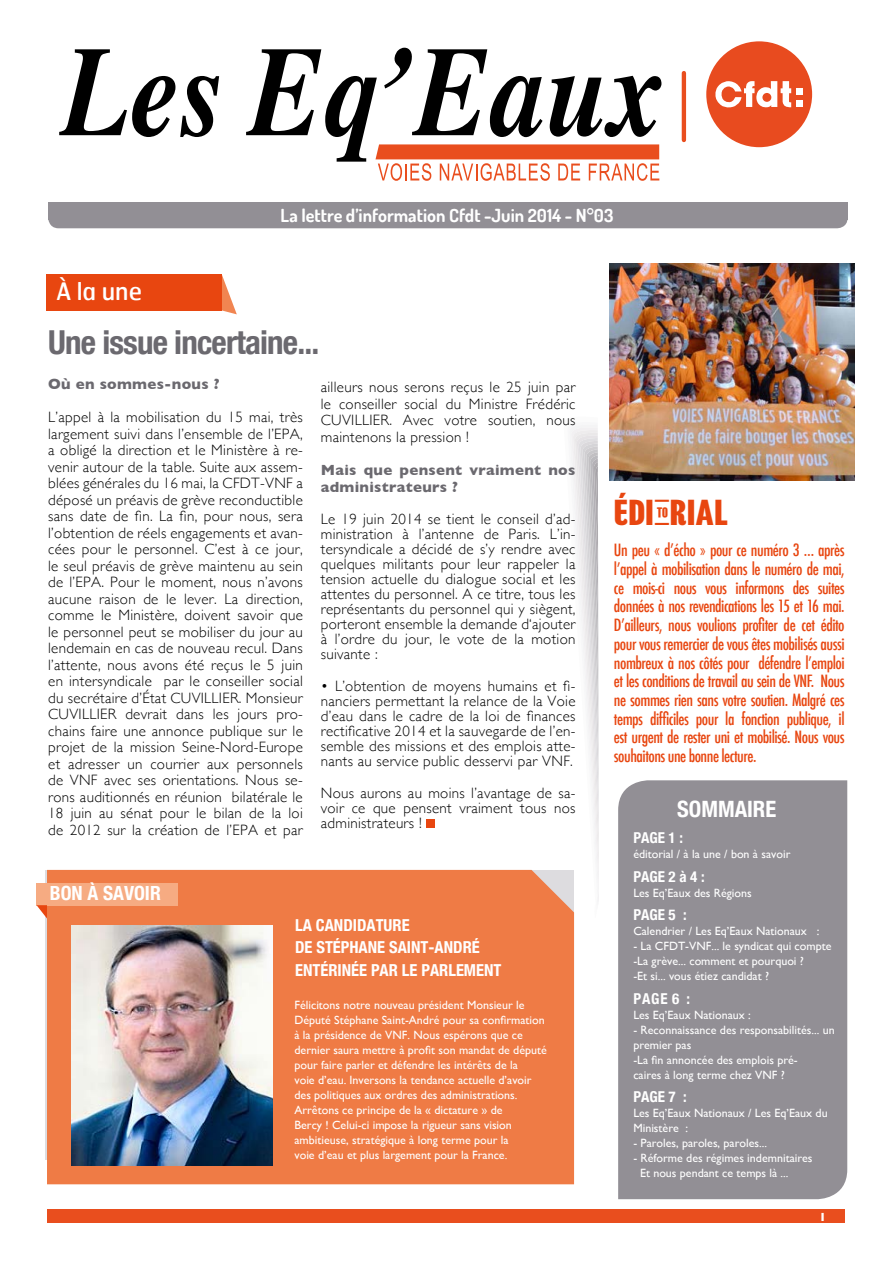
<style>
.page{position:relative;width:893px;height:1263px;background:#fff}
.page>*{position:absolute;margin:0;border:0;box-sizing:border-box;transform-origin:0 0}
.t1{font:800 36px "Kurry Pro";color:#e84610}
.t2{font:700 condensed 33px "Helvetica Neue LT Com";letter-spacing:-.025em;color:#6b696f}
.t3{font:24px "Hermes";color:#fff}
.t4{font:700 condensed 22.5px "Helvetica Neue LT Com";color:#fff}
.t5{font:700 condensed 19.5px "Helvetica Neue LT Com";color:#fff}
.t6{font:700 18px "Dosis";color:#fff}
.t7{font:500 condensed 16.5px/18.8px "Futura";letter-spacing:-.03em;color:#e84610;text-align:justify}
.t8{font:700 condensed 16.5px/22.5px "Helvetica Neue LT Com";color:#fff}
.t9{font:300 15px/16.5px "Gill Sans";letter-spacing:.02em;color:#000;text-align:justify}
.t10{font:700 15px/16.5px "Gill Sans";letter-spacing:.02em;color:#6b696f}
.t11{font:700 condensed 15px "Helvetica Neue LT Com";color:#fff}
.t12{font:12px/15px "Gill Sans";color:#fff}
.t13{font:700 12px "Gill Sans";color:#fff}
</style>
<div class="page">
<div style="left:47px;top:1209px;width:798px;height:14px;background:#e94e1e"></div>
<svg style="left:59px;top:49px;width:160px;height:88px"></svg>
<svg style="left:246px;top:48px;width:415px;height:133px"></svg>
<div style="left:706px;top:41px;width:106px;height:106px;background:#e84b1f;border-radius:50%"></div>
<svg style="left:715px;top:81px;width:76px;height:27px"></svg>
<div style="left:796px;top:88px;width:7px;height:6px;background:#fff"></div>
<div style="left:796px;top:101px;width:7px;height:6px;background:#fff"></div>
<hr style="left:682px;top:73px;width:4px;height:67px;background:#e94e1e">
<svg style="left:575px;top:425px;width:22px;height:116px"></svg>
<svg style="left:577px;top:428px;width:21px;height:145px"></svg>
<svg style="left:579px;top:430px;width:19px;height:447px"></svg>
<svg style="left:598px;top:372px;width:257px;height:574px"></svg>
<svg style="left:222px;top:275px;width:15px;height:39px"></svg>
<div style="left:47px;top:274px;width:175px;height:36px;background:#e84610"></div>
<div style="left:426px;top:819px;width:9px;height:9px;background:#e84610"></div>
<div style="left:48px;top:203px;width:800px;height:25px;background:#928f95;border-radius:10px"></div>
<div style="left:48px;top:202px;width:799px;height:18px;background:#928f95"></div>
<div style="left:47px;top:870px;width:527px;height:314px;background:#ef7b45"></div>
<div style="left:618px;top:780px;width:229px;height:419px;background:#928f95"></div>
<div style="left:37px;top:883px;width:141px;height:22px;background:#f6ab82"></div>
<svg style="left:37px;top:905px;width:10px;height:13px"></svg>
<img style="left:610px;top:264px;width:245px;height:216px">
<img style="left:72px;top:925px;width:201px;height:240px">
<p class="t6" style="left:281px;top:203px;width:334px">La lettre d’information Cfdt -Juin 2014 - N°03</p>
<h3 class="t3" style="left:56px;top:276px;width:88px">À la une</h3>
<h2 class="t2" style="left:48px;top:323px;width:273px">Une issue incertaine...</h2>
<p class="t10" style="left:48px;top:375px;width:173px">Où en sommes-nous ?</p>
<p class="t9" style="left:48px;top:408px;width:256px">L’appel à la mobilisation du 15 mai, très largement suivi dans l’ensemble de l’EPA, a obligé la direction et le Ministère à re&shy;venir autour de la table. Suite aux assem&shy;blées générales du 16 mai, la CFDT-VNF a déposé un préavis de grève reconductible sans date de fin. La fin, pour nous, sera l’obtention de réels engagements et avan&shy;cées pour le personnel. C’est à ce jour, le seul préavis de grève maintenu au sein de l’EPA. Pour le moment, nous n’avons aucune raison de le lever. La direction, comme le Ministère, doivent savoir que le personnel peut se mobiliser du jour au lendemain en cas de nouveau recul. Dans l’attente, nous avons été reçus le 5 juin en intersyndicale par le conseiller social du secrétaire d’État CUVILLIER. Monsieur CUVILLIER devrait dans les jours pro&shy;chains faire une annonce publique sur le projet de la mission Seine-Nord-Europe et adresser un courrier aux personnels de VNF avec ses orientations. Nous se&shy;rons auditionnés en réunion bilatérale le 18 juin au sénat pour le bilan de la loi de 2012 sur la création de l’EPA et par</p>
<p class="t9" style="left:321px;top:378px;width:256px">ailleurs nous serons reçus le 25 juin par le conseiller social du Ministre Frédéric CUVILLIER. Avec votre soutien, nous maintenons la pression !</p>
<p class="t10" style="left:321px;top:461px;width:256px">Mais que pensent vraiment nos administrateurs ?</p>
<p class="t9" style="left:321px;top:510px;width:256px;line-height:15px">Le 19 juin 2014 se tient le conseil d’ad&shy;ministration à l’antenne de Paris. L’in&shy;tersyndicale a décidé de s’y rendre avec quelques militants pour leur rappeler la tension actuelle du dialogue social et les attentes du personnel. A ce titre, tous les représentants du personnel qui y siègent, porteront ensemble la demande d‘ajouter à l’ordre du jour, le vote de la motion suivante :</p>
<p class="t9" style="left:321px;top:677px;width:256px;line-height:15px">• L’obtention de moyens humains et fi&shy;nanciers permettant la relance de la Voie d’eau dans le cadre de la loi de finances rectificative 2014 et la sauvegarde de l’en&shy;semble des missions et des emplois atte&shy;nants au service public desservi par VNF.</p>
<p class="t9" style="left:321px;top:784px;width:256px;line-height:15px">Nous aurons au moins l’avantage de sa&shy;voir ce que pensent vraiment tous nos administrateurs !</p>
<h3 class="t5" style="left:50px;top:881px;width:112px">BON À SAVOIR</h3>
<p class="t8" style="left:295px;top:913px;width:208px">LA CANDIDATURE<br>DE STÉPHANE SAINT-ANDRÉ<br>ENTÉRINÉE PAR LE PARLEMENT</p>
<p class="t12" style="left:294px;top:997px;width:254px">Félicitons notre nouveau président Monsieur le Député Stéphane Saint-André pour sa confirmation à la présidence de VNF. Nous espérons que ce dernier saura mettre à profit son mandat de député pour faire parler et défendre les intérêts de la<br>voie d’eau. Inversons la tendance actuelle d’avoir des politiques aux ordres des administrations.<br>Arrêtons ce principe de la « dictature » de<br>Bercy ! Celui-ci impose la rigueur sans vision ambitieuse, stratégique à long terme pour la<br>voie d’eau et plus largement pour la France.</p>
<h1 class="t1" style="left:614px;top:486px;width:115px">ÉDITORIAL</h1>
<p class="t7" style="left:614px;top:541px;width:232px">Un peu « d’écho » pour ce numéro 3 … après l’appel à mobilisation dans le numéro de mai, ce mois-ci nous vous informons des suites données à nos revendications les 15 et 16 mai.<br>D’ailleurs, nous voulions profiter de cet édito pour vous remercier de vous êtes mobilisés aussi nombreux à nos côtés pour défendre l’emploi et les conditions de travail au sein de VNF. Nous ne sommes rien sans votre soutien. Malgré ces temps difficiles pour la fonction publique, il est urgent de rester uni et mobilisé. Nous vous souhaitons une bonne lecture.</p>
<h3 class="t4" style="left:677px;top:795px;width:101px">SOMMAIRE</h3>
<p class="t11" style="left:633px;top:829px;width:51px">PAGE 1 :</p>
<p class="t12" style="left:633px;top:846px;width:159px">éditorial / à la une / bon à savoir</p>
<p class="t11" style="left:633px;top:867px;width:73px">PAGE 2 à 4 :</p>
<p class="t12" style="left:633px;top:885px;width:120px">Les Eq’Eaux des Régions</p>
<p class="t11" style="left:633px;top:906px;width:55px">PAGE 5 :</p>
<p class="t12" style="left:633px;top:923px;width:188px">Calendrier / Les Eq’Eaux Nationaux :</p>
<p class="t12" style="left:633px;top:938px;width:200px">- La CFDT-VNF... le syndicat qui compte -La grève... comment et pourquoi ?<br>-Et si... vous étiez candidat ?</p>
<p class="t11" style="left:633px;top:989px;width:58px">PAGE 6 :</p>
<p class="t12" style="left:633px;top:1007px;width:119px">Les Eq’Eaux Nationaux :</p>
<p class="t12" style="left:633px;top:1022px;width:203px">- Reconnaissance des responsabilités... un premier pas<br>-La fin annoncée des emplois pré-<br>caires à long terme chez VNF ?</p>
<p class="t11" style="left:633px;top:1088px;width:55px">PAGE 7 :</p>
<p class="t12" style="left:633px;top:1105px;width:196px">Les Eq’Eaux Nationaux / Les Eq’Eaux du<br>Ministère :</p>
<p class="t12" style="left:633px;top:1135px;width:135px">- Paroles, paroles, paroles...</p>
<p class="t12" style="left:640px;top:1150px;width:174px;text-indent:-7px">- Réforme des régimes indemnitaires<br>Et nous pendant ce temps là ...</p>
<p class="t13" style="left:819px;top:1207px;width:9px">1</p>
</div>
